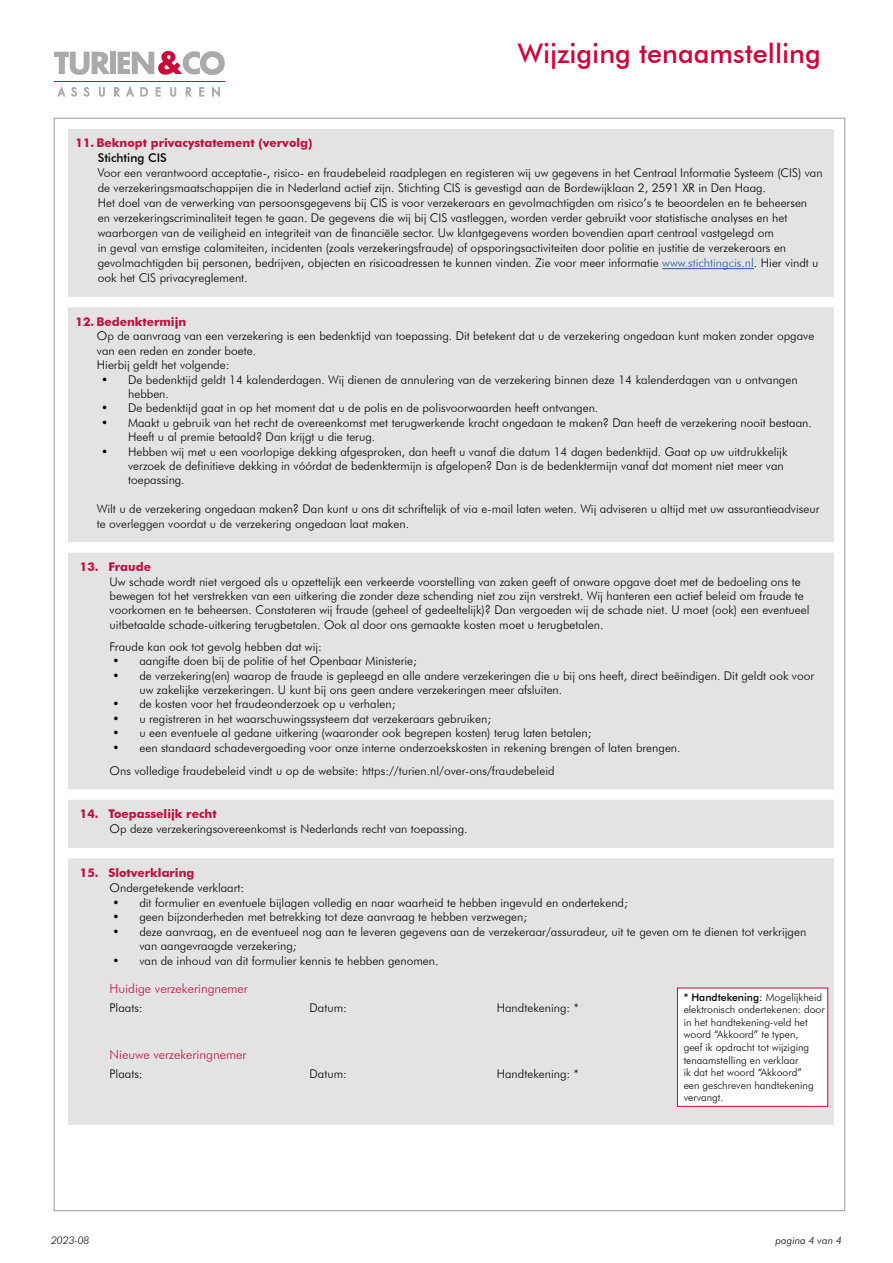
<style>
.page{position:relative;width:893px;height:1263px;background:#fff}
.page>*{position:absolute;margin:0;border:0;box-sizing:border-box;transform-origin:0 0}
.t1{font:500 27px "Futura BT";color:#ce0538}
.t2{font:300 12.75px "Futura BT";color:#c40e3c}
.t3{font:300 12px/14.4px "Futura BT";color:#000}
.t4{font:700 12px "Futura BT";color:#c10e3e}
.t5{font:500 12px "Futura BT";color:#000}
.t6{font:300 10.5px/12.6px "Futura BT";color:#000}
.t7{font:italic 300 10.5px "Futura BT";color:#000}
.s1{color:#275b9b}
.s2{font-weight:500}
</style>
<div class="page">
<div style="left:68px;top:130px;width:765px;height:995px;background:#e3e3e3"></div>
<div style="left:110px;top:52px;width:5px;height:22px;background:#aaa"></div>
<svg style="left:118px;top:51px;width:107px;height:24px"></svg>
<svg style="left:54px;top:51px;width:56px;height:24px"></svg>
<svg style="left:58px;top:87px;width:7px;height:9px"></svg>
<svg style="left:71px;top:87px;width:6px;height:9px"></svg>
<svg style="left:84px;top:87px;width:5px;height:9px"></svg>
<svg style="left:99px;top:87px;width:6px;height:10px"></svg>
<svg style="left:114px;top:87px;width:6px;height:9px"></svg>
<svg style="left:126px;top:87px;width:8px;height:9px"></svg>
<svg style="left:141px;top:87px;width:7px;height:9px"></svg>
<svg style="left:156px;top:87px;width:4px;height:9px"></svg>
<svg style="left:170px;top:87px;width:6px;height:10px"></svg>
<svg style="left:186px;top:87px;width:5px;height:9px"></svg>
<svg style="left:199px;top:87px;width:5px;height:9px"></svg>
<svg style="left:212px;top:87px;width:8px;height:10px"></svg>
<hr style="left:54px;top:81px;width:171px;height:1px;background:#ce0538">
<hr style="left:662px;top:268px;width:92px;height:1px;background:#275b9b">
<div style="left:63px;top:297px;width:778px;height:10px;background:#fff"></div>
<div style="left:63px;top:542px;width:778px;height:11px;background:#fff"></div>
<div style="left:63px;top:789px;width:778px;height:11px;background:#fff"></div>
<div style="left:63px;top:848px;width:778px;height:10px;background:#fff"></div>
<div style="left:677px;top:988px;width:151px;height:119px;background:#fff;border:1px solid #ce0538"></div>
<h1 class="t1" style="left:518px;top:37px;width:304px">Wijziging tenaamstelling</h1>
<p class="t4" style="left:76px;top:136px;width:238px">11. Beknopt privacystatement (vervolg)</p>
<p class="t5" style="left:98px;top:151px;width:70px">Stichting CIS</p>
<p class="t3" style="left:98px;top:165px;width:726px;line-height:15px">Voor een verantwoord acceptatie-, risico- en fraudebeleid raadplegen en registeren wij uw gegevens in het Centraal Informatie Systeem (CIS) van de verzekeringsmaatschappijen die in Nederland actief zijn. Stichting CIS is gevestigd aan de Bordewijklaan 2, 2591 XR in Den Haag.<br>Het doel van de verwerking van persoonsgegevens bij CIS is voor verzekeraars en gevolmachtigden om risico’s te beoordelen en te beheersen<br>en verzekeringscriminaliteit tegen te gaan. De gegevens die wij bij CIS vastleggen, worden verder gebruikt voor statistische analyses en het waarborgen van de veiligheid en integriteit van de financiële sector. Uw klantgegevens worden bovendien apart centraal vastgelegd om<br>in geval van ernstige calamiteiten, incidenten (zoals verzekeringsfraude) of opsporingsactiviteiten door politie en justitie de verzekeraars en gevolmachtigden bij personen, bedrijven, objecten en risicoadressen te kunnen vinden. Zie voor meer informatie <span class="s1">www.stichtingcis.nl</span>. Hier vindt u ook het CIS privacyreglement.</p>
<p class="t4" style="left:76px;top:314px;width:112px">12. Bedenktermijn</p>
<p class="t3" style="left:97px;top:329px;width:719px">Op de aanvraag van een verzekering is een bedenktijd van toepassing. Dit betekent dat u de verzekering ongedaan kunt maken zonder opgave van een reden en zonder boete.<br>Hierbij geldt het volgende:</p>
<p class="t3" style="left:128px;top:372px;width:671px;text-indent:-27px">• De bedenktijd geldt 14 kalenderdagen. Wij dienen de annulering van de verzekering binnen deze 14 kalenderdagen van u ontvangen hebben.</p>
<p class="t3" style="left:101px;top:401px;width:499px">• De bedenktijd gaat in op het moment dat u de polis en de polisvoorwaarden heeft ontvangen.</p>
<p class="t3" style="left:128px;top:415px;width:685px;text-indent:-27px">• Maakt u gebruik van het recht de overeenkomst met terugwerkende kracht ongedaan te maken? Dan heeft de verzekering nooit bestaan.<br>Heeft u al premie betaald? Dan krijgt u die terug.</p>
<p class="t3" style="left:128px;top:444px;width:661px;text-indent:-27px">• Hebben wij met u een voorlopige dekking afgesproken, dan heeft u vanaf die datum 14 dagen bedenktijd. Gaat op uw uitdrukkelijk verzoek de definitieve dekking in vóórdat de bedenktermijn is afgelopen? Dan is de bedenktermijn vanaf dat moment niet meer van toepassing.</p>
<p class="t3" style="left:97px;top:502px;width:724px">Wilt u de verzekering ongedaan maken? Dan kunt u ons dit schriftelijk of via e-mail laten weten. Wij adviseren u altijd met uw assurantieadviseur te overleggen voordat u de verzekering ongedaan laat maken.</p>
<p class="t4" style="left:80px;top:560px;width:73px">13. Fraude</p>
<p class="t3" style="left:110px;top:574px;width:701px">Uw schade wordt niet vergoed als u opzettelijk een verkeerde voorstelling van zaken geeft of onware opgave doet met de bedoeling ons te bewegen tot het verstrekken van een uitkering die zonder deze schending niet zou zijn verstrekt. Wij hanteren een actief beleid om fraude te voorkomen en te beheersen. Constateren wij fraude (geheel of gedeeltelijk)? Dan vergoeden wij de schade niet. U moet (ook) een eventueel uitbetaalde schade-uitkering terugbetalen. Ook al door ons gemaakte kosten moet u terugbetalen.</p>
<p class="t3" style="left:110px;top:639px;width:214px">Fraude kan ook tot gevolg hebben dat wij:</p>
<p class="t3" style="left:112px;top:654px;width:306px">• aangifte doen bij de politie of het Openbaar Ministerie;</p>
<p class="t3" style="left:139px;top:668px;width:676px;text-indent:-27px">• de verzekering(en) waarop de fraude is gepleegd en alle andere verzekeringen die u bij ons heeft, direct beëindigen. Dit geldt ook voor uw zakelijke verzekeringen. U kunt bij ons geen andere verzekeringen meer afsluiten.</p>
<p class="t3" style="left:112px;top:697px;width:284px">• de kosten voor het fraudeonderzoek op u verhalen;</p>
<p class="t3" style="left:112px;top:711px;width:380px">• u registreren in het waarschuwingssysteem dat verzekeraars gebruiken;</p>
<p class="t3" style="left:112px;top:726px;width:481px">• u een eventuele al gedane uitkering (waaronder ook begrepen kosten) terug laten betalen;</p>
<p class="t3" style="left:110px;top:737px;width:572px;line-height:22.5px">• een standaard schadevergoeding voor onze interne onderzoekskosten in rekening brengen of laten brengen.<br>Ons volledige fraudebeleid vindt u op de website: https://turien.nl/over-ons/fraudebeleid</p>
<p class="t4" style="left:80px;top:807px;width:138px">14. Toepasselijk recht</p>
<p class="t3" style="left:110px;top:822px;width:359px">Op deze verzekeringsovereenkomst is Nederlands recht van toepassing.</p>
<p class="t4" style="left:80px;top:865px;width:116px">15. Slotverklaring</p>
<p class="t3" style="left:110px;top:880px;width:136px">Ondergetekende verklaart:</p>
<p class="t3" style="left:112px;top:895px;width:517px">• dit formulier en eventuele bijlagen volledig en naar waarheid te hebben ingevuld en ondertekend;</p>
<p class="t3" style="left:112px;top:910px;width:416px">• geen bijzonderheden met betrekking tot deze aanvraag te hebben verzwegen;</p>
<p class="t3" style="left:139px;top:924px;width:668px;text-indent:-27px">• deze aanvraag, en de eventueel nog aan te leveren gegevens aan de verzekeraar/assuradeur, uit te geven om te dienen tot verkrijgen van aangevraagde verzekering;</p>
<p class="t3" style="left:112px;top:953px;width:328px">• van de inhoud van dit formulier kennis te hebben genomen.</p>
<p class="t2" style="left:110px;top:981px;width:140px">Huidige verzekeringnemer</p>
<p class="t3" style="left:110px;top:1000px;width:35px">Plaats:</p>
<p class="t3" style="left:310px;top:1000px;width:39px">Datum:</p>
<p class="t3" style="left:497px;top:1000px;width:83px">Handtekening: *</p>
<p class="t2" style="left:110px;top:1047px;width:138px">Nieuwe verzekeringnemer</p>
<p class="t3" style="left:110px;top:1066px;width:35px">Plaats:</p>
<p class="t3" style="left:310px;top:1066px;width:39px">Datum:</p>
<p class="t3" style="left:497px;top:1066px;width:83px">Handtekening: *</p>
<p class="t6" style="left:684px;top:990px;width:143px"><span class="s2">* Handtekening:</span> Mogelijkheid elektronisch ondertekenen: door in het handtekening-veld het woord “Akkoord” te typen,<br>geef ik opdracht tot wijziging tenaamstelling en verklaar<br>ik dat het woord “Akkoord”<br>een geschreven handtekening vervangt.</p>
<p class="t7" style="left:51px;top:1234px;width:40px">2023-08</p>
<p class="t7" style="left:775px;top:1234px;width:68px">pagina 4 van 4</p>
</div>
